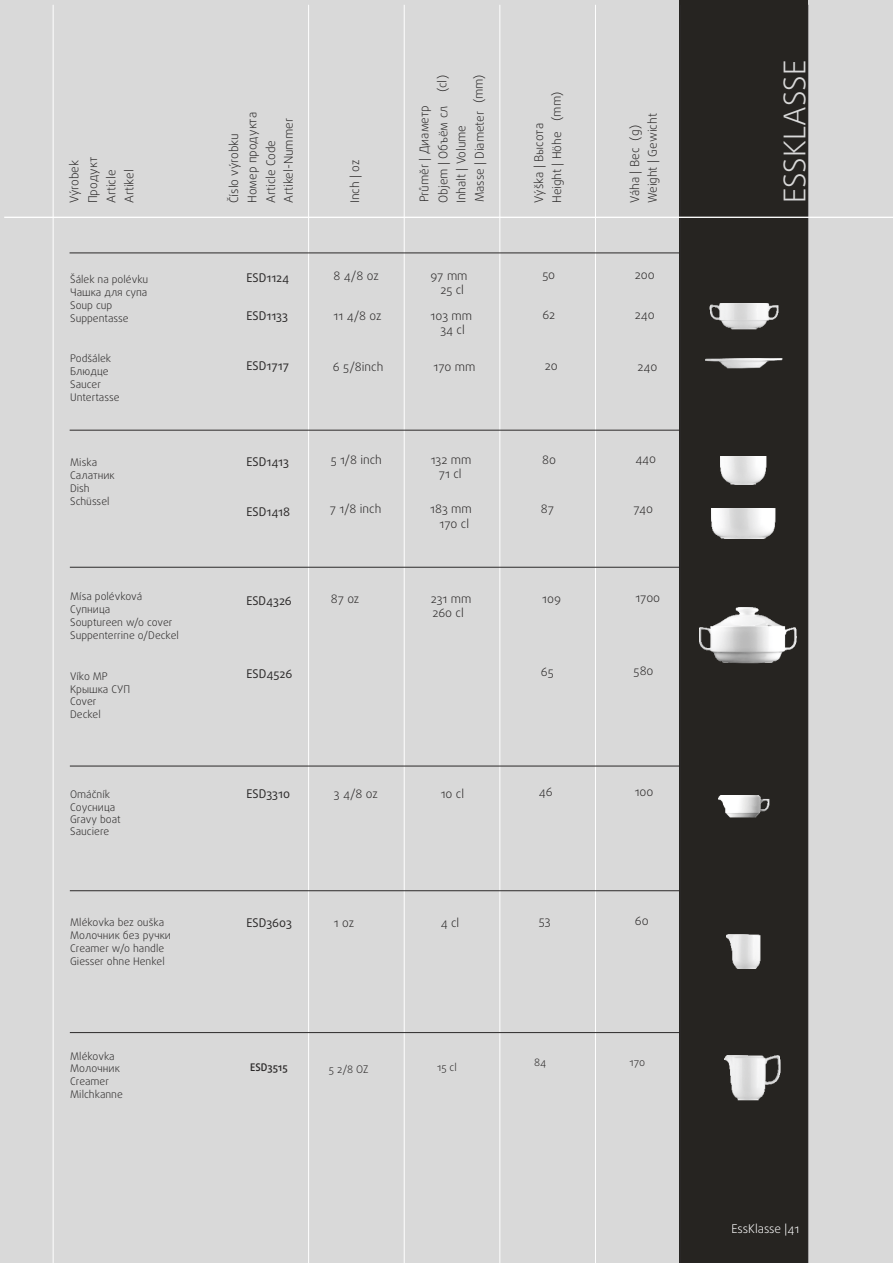
<style>
.page{position:relative;width:893px;height:1263px;background:#d9d9d9}
.page>*{position:absolute;margin:0;border:0;box-sizing:border-box;transform-origin:0 0}
.t1{font:300 30px "Daxline Pro";color:#d9d9d9}
.t2{font:300 12.15px "Daxline Pro";color:#2b2929}
.t3{font:300 12px/18.5px "Daxline Pro";color:#2b2929}
.t4{font:12px "Daxline Pro";color:#2b2929}
.t5{font:300 12px "Daxline Pro";color:#fff}
.t6{font:300 10.5px/12.9px "Daxline Pro";color:#2b2929}
.t7{font:500 10.5px "Daxline Pro";color:#2b2929}
</style>
<div class="page">
<hr style="left:308px;top:5px;width:1px;height:1258px;background:#fff">
<hr style="left:404px;top:5px;width:1px;height:1258px;background:#fff">
<hr style="left:500px;top:5px;width:1px;height:1258px;background:#fff">
<hr style="left:595px;top:5px;width:1px;height:1258px;background:#fff">
<hr style="left:53px;top:5px;width:1px;height:1258px;background:#fff">
<hr style="left:70px;top:430px;width:621px;height:1px;background:#2b2929">
<hr style="left:70px;top:253px;width:621px;height:1px;background:#2b2929">
<hr style="left:70px;top:567px;width:621px;height:1px;background:#2b2929">
<hr style="left:70px;top:766px;width:621px;height:1px;background:#2b2929">
<hr style="left:70px;top:890px;width:621px;height:1px;background:#2b2929">
<hr style="left:70px;top:1032px;width:621px;height:1px;background:#2b2929">
<div style="left:680px;top:0;width:128px;height:1263px;background:#262421"></div>
<hr style="left:807px;top:5px;width:1px;height:1258px;background:#2b2929">
<hr style="left:680px;top:5px;width:1px;height:1258px;background:#2b2929">
<img style="left:709px;top:303px;width:69px;height:27px">
<img style="left:705px;top:359px;width:78px;height:10px">
<img style="left:721px;top:457px;width:46px;height:28px">
<img style="left:712px;top:509px;width:64px;height:29px">
<img style="left:699px;top:607px;width:98px;height:57px">
<img style="left:718px;top:796px;width:51px;height:22px">
<img style="left:727px;top:934px;width:34px;height:34px">
<img style="left:725px;top:1056px;width:56px;height:45px">
<hr style="left:4px;top:217px;width:889px;height:1px;background:#fff">
<p class="t3" style="left:85px;top:203px;width:48px;rotate:-90deg">Продукт</p>
<p class="t3" style="left:66px;top:203px;width:45px;rotate:-90deg">Výrobek</p>
<p class="t3" style="left:103px;top:203px;width:35px;rotate:-90deg">Article</p>
<p class="t3" style="left:121px;top:203px;width:35px;rotate:-90deg">Artikel</p>
<p class="t6" style="left:70px;top:274px;width:80px">Šálek na polévku<br>Чашка для супа<br>Soup cup<br>Suppentasse</p>
<p class="t6" style="left:70px;top:353px;width:51px">Podšálek<br>Блюдце<br>Saucer<br>Untertasse</p>
<p class="t3" style="left:470px;top:103px;width:30px;rotate:-90deg">(mm)</p>
<p class="t3" style="left:435px;top:203px;width:130px;rotate:-90deg">Objem | Объём сл (cl)</p>
<p class="t3" style="left:416px;top:202px;width:99px;rotate:-90deg">Průměr | Диаметр</p>
<p class="t3" style="left:226px;top:203px;width:93px;rotate:-90deg">Číslo výrobku<br>Номер продукта</p>
<p class="t3" style="left:471px;top:202px;width:93px;rotate:-90deg">Masse | Diameter</p>
<p class="t3" style="left:280px;top:203px;width:86px;rotate:-90deg">Artikel-Nummer</p>
<p class="t3" style="left:453px;top:203px;width:80px;rotate:-90deg">Inhalt | Volume</p>
<p class="t3" style="left:262px;top:203px;width:64px;rotate:-90deg">Article Code</p>
<p class="t3" style="left:347px;top:203px;width:45px;rotate:-90deg">Inch oz</p>
<p class="t3" style="left:347px;top:178px;width:4px;rotate:-90deg">|</p>
<p class="t3" style="left:548px;top:121px;width:30px;rotate:-90deg">(mm)</p>
<p class="t3" style="left:531px;top:203px;width:82px;rotate:-90deg">Výška | ысота</p>
<p class="t3" style="left:549px;top:203px;width:73px;rotate:-90deg">Height | Höhe</p>
<p class="t3" style="left:531px;top:162px;width:9px;rotate:-90deg">В</p>
<p class="t3" style="left:644px;top:203px;width:91px;rotate:-90deg">Weight | Gewicht</p>
<p class="t2" style="left:630px;top:203px;width:79px;rotate:-90deg">Váha | Вес (g)</p>
<p class="t4" style="left:246px;top:272px;width:44px">ESD1124</p>
<p class="t4" style="left:246px;top:311px;width:43px">ESD1133</p>
<p class="t4" style="left:246px;top:361px;width:44px">ESD1717</p>
<p class="t3" style="left:334px;top:267px;width:47px">8 4/8 oz</p>
<p class="t3" style="left:334px;top:307px;width:50px">11 4/8 oz</p>
<p class="t3" style="left:431px;top:267px;width:39px">97 mm</p>
<p class="t3" style="left:431px;top:307px;width:43px">103 mm</p>
<p class="t3" style="left:440px;top:281px;width:25px">25 cl</p>
<p class="t3" style="left:440px;top:321px;width:26px">34 cl</p>
<p class="t3" style="left:542px;top:267px;width:14px">50</p>
<p class="t3" style="left:542px;top:307px;width:14px">62</p>
<p class="t3" style="left:635px;top:267px;width:21px">200</p>
<p class="t3" style="left:635px;top:307px;width:21px">240</p>
<p class="t3" style="left:333px;top:358px;width:52px">6 5/8inch</p>
<p class="t3" style="left:434px;top:358px;width:43px">170 mm</p>
<p class="t3" style="left:545px;top:358px;width:14px">20</p>
<p class="t3" style="left:638px;top:358px;width:21px">240</p>
<p class="t3" style="left:331px;top:451px;width:53px">5 1/8 inch</p>
<p class="t3" style="left:542px;top:451px;width:15px">80</p>
<p class="t4" style="left:246px;top:456px;width:44px">ESD1413</p>
<p class="t6" style="left:70px;top:456px;width:46px">Miska<br>Салатник<br>Dish<br>Schüssel</p>
<p class="t3" style="left:431px;top:451px;width:42px">132 mm</p>
<p class="t3" style="left:439px;top:465px;width:24px">71 cl</p>
<p class="t3" style="left:330px;top:501px;width:53px">7 1/8 inch</p>
<p class="t3" style="left:430px;top:501px;width:43px">183 mm</p>
<p class="t3" style="left:541px;top:501px;width:15px">87</p>
<p class="t4" style="left:246px;top:506px;width:45px">ESD1418</p>
<p class="t3" style="left:440px;top:515px;width:31px">170 cl</p>
<p class="t3" style="left:635px;top:451px;width:22px">440</p>
<p class="t3" style="left:634px;top:501px;width:21px">740</p>
<p class="t6" style="left:70px;top:591px;width:110px">Mísa polévková<br>Супница<br>Souptureen w/o cover<br>Suppenterrine o/Deckel</p>
<p class="t6" style="left:70px;top:670px;width:61px">Víko MP<br>Крышка СУП<br>Cover<br>Deckel</p>
<p class="t4" style="left:246px;top:595px;width:47px">ESD4326</p>
<p class="t4" style="left:246px;top:668px;width:47px">ESD4526</p>
<p class="t3" style="left:331px;top:590px;width:30px">87 oz</p>
<p class="t3" style="left:431px;top:590px;width:42px">231 mm</p>
<p class="t3" style="left:432px;top:604px;width:33px">260 cl</p>
<p class="t3" style="left:542px;top:590px;width:20px">109</p>
<p class="t3" style="left:541px;top:663px;width:14px">65</p>
<p class="t3" style="left:635px;top:590px;width:26px">1700</p>
<p class="t3" style="left:634px;top:663px;width:21px">580</p>
<p class="t6" style="left:70px;top:789px;width:52px;line-height:12.3px">Omáčník<br>Соусница<br>Gravy boat<br>Sauciere</p>
<p class="t3" style="left:539px;top:784px;width:15px">46</p>
<p class="t3" style="left:334px;top:786px;width:46px">3 4/8 oz</p>
<p class="t3" style="left:441px;top:786px;width:25px">10 cl</p>
<p class="t4" style="left:246px;top:789px;width:45px">ESD3310</p>
<p class="t3" style="left:635px;top:784px;width:20px">100</p>
<p class="t6" style="left:70px;top:916px;width:102px">Mlékovka bez ouška<br>Молочник без ручки<br>Creamer w/o handle<br>Giesser ohne Henkel</p>
<p class="t4" style="left:246px;top:918px;width:47px">ESD3603</p>
<p class="t3" style="left:334px;top:915px;width:22px">1 oz</p>
<p class="t3" style="left:441px;top:915px;width:20px">4 cl</p>
<p class="t3" style="left:539px;top:913px;width:13px">53</p>
<p class="t3" style="left:635px;top:912px;width:15px">60</p>
<p class="t6" style="left:70px;top:1050px;width:54px">Mlékovka<br>Молочник<br>Creamer<br>Milchkanne</p>
<p class="t6" style="left:437px;top:1062px;width:21px">15 cl</p>
<p class="t6" style="left:534px;top:1057px;width:14px">84</p>
<p class="t6" style="left:629px;top:1057px;width:17px">170</p>
<p class="t7" style="left:250px;top:1063px;width:39px">ESD3515</p>
<p class="t6" style="left:329px;top:1063px;width:41px">5 2/8 OZ</p>
<h1 class="t1" style="left:782px;top:203px;width:145px;rotate:-90deg">ESSKLASSE</h1>
<p class="t5" style="left:731px;top:1223px;width:69px">EssKlasse |41</p>
</div>
